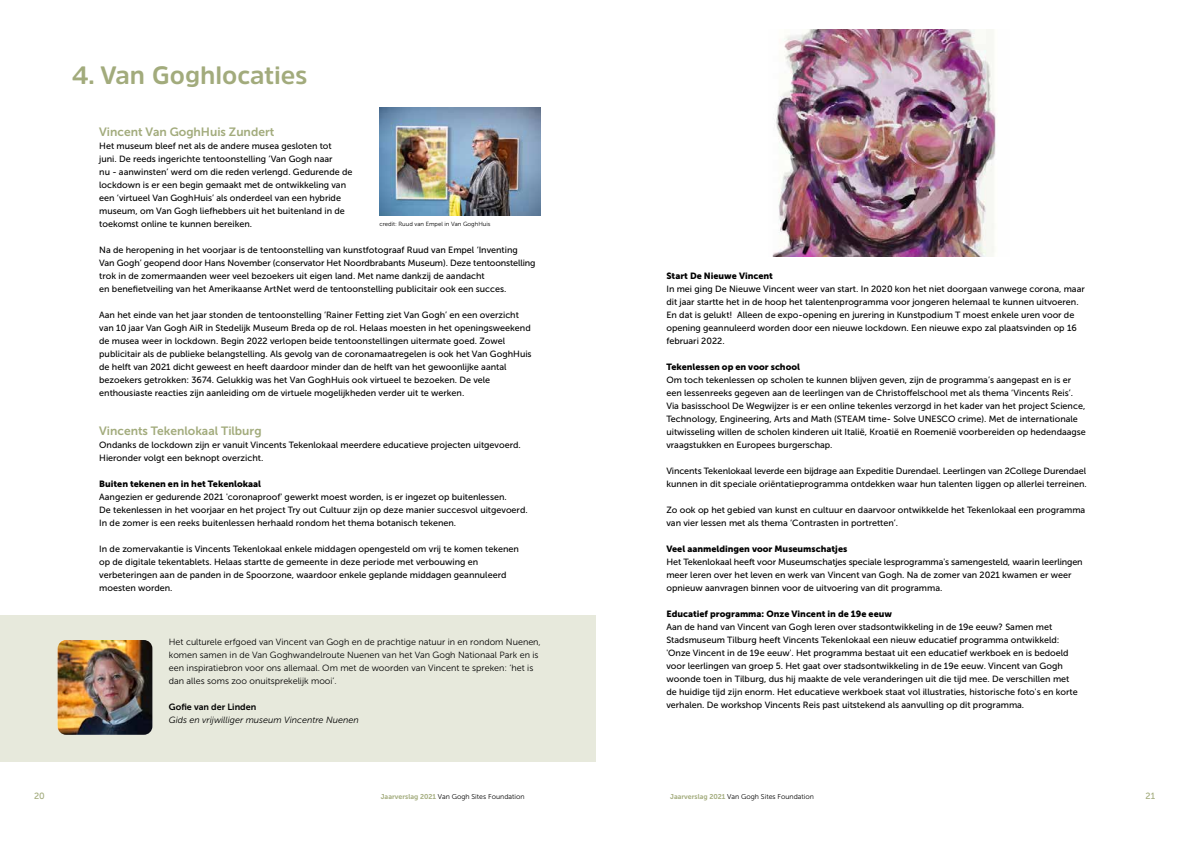
<style>
.page{position:relative;width:1191px;height:842px;background:#fff}
.page>*{position:absolute;margin:0;border:0;box-sizing:border-box;transform-origin:0 0}
.t1{font:700 25px "Amsi Pro";color:#a2ab7c}
.t2{font:12px "Museo Sans 700";color:#a2ab7c}
.t3{font:9px/13px "Museo Sans 500";color:#000}
.t4{font:9px/13px "Museo Sans 300";color:#000}
.t5{font:9px "Museo Sans 900";color:#000}
.t6{font:italic 9px "Museo Sans 300";color:#000}
.t7{font:9px "Museo Sans 700";color:#000}
.t8{font:9px "Museo Sans 500";color:#a2ab7c}
.t9{font:7px "Museo Sans 300";color:#000}
.t10{font:6px "Museo Sans 300";color:#000}
.s1{font-family:"Museo Sans 700";color:#a2ab7c}
</style>
<div class="page">
<img style="left:379px;top:108px;width:162px;height:107px">
<img style="left:772px;top:29px;width:224px;height:228px">
<div style="left:0;top:616px;width:595px;height:146px;background:#e7e9dc"></div>
<img style="left:58px;top:640px;width:94px;height:95px">
<h1 class="t1" style="left:72px;top:58px;width:237px">4. Van Goghlocaties</h1>
<h2 class="t2" style="left:99px;top:125px;width:176px">Vincent Van GoghHuis Zundert</h2>
<p class="t3" style="left:99px;top:139px;width:255px">Het museum bleef net als de andere musea gesloten tot<br>juni. De reeds ingerichte tentoonstelling ‘Van Gogh naar<br>nu - aanwinsten’ werd om die reden verlengd. Gedurende de lockdown is er een begin gemaakt met de ontwikkeling van een ‘virtueel Van GoghHuis’ als onderdeel van een hybride museum, om Van Gogh liefhebbers uit het buitenland in de toekomst online te kunnen bereiken.</p>
<p class="t3" style="left:99px;top:243px;width:438px">Na de heropening in het voorjaar is de tentoonstelling van kunstfotograaf Ruud van Empel ‘Inventing Van Gogh’ geopend door Hans November (conservator Het Noordbrabants Museum). Deze tentoonstelling trok in de zomermaanden weer veel bezoekers uit eigen land. Met name dankzij de aandacht<br>en benefietveiling van het Amerikaanse ArtNet werd de tentoonstelling publicitair ook een succes.</p>
<p class="t3" style="left:99px;top:308px;width:434px">Aan het einde van het jaar stonden de tentoonstelling ‘Rainer Fetting ziet Van Gogh’ en een overzicht van 10 jaar Van Gogh AiR in Stedelijk Museum Breda op de rol. Helaas moesten in het openingsweekend de musea weer in lockdown. Begin 2022 verlopen beide tentoonstellingen uitermate goed. Zowel publicitair als de publieke belangstelling. Als gevolg van de coronamaatregelen is ook het Van GoghHuis de helft van 2021 dicht geweest en heeft daardoor minder dan de helft van het gewoonlijke aantal bezoekers getrokken: 3674. Gelukkig was het Van GoghHuis ook virtueel te bezoeken. De vele enthousiaste reacties zijn aanleiding om de virtuele mogelijkheden verder uit te werken.</p>
<h2 class="t2" style="left:99px;top:424px;width:164px">Vincents Tekenlokaal Tilburg</h2>
<p class="t3" style="left:99px;top:438px;width:423px">Ondanks de lockdown zijn er vanuit Vincents Tekenlokaal meerdere educatieve projecten uitgevoerd.<br>Hieronder volgt een beknopt overzicht.</p>
<p class="t5" style="left:99px;top:479px;width:163px">Buiten tekenen en in het Tekenlokaal</p>
<p class="t3" style="left:99px;top:490px;width:430px">Aangezien er gedurende 2021 'coronaproof' gewerkt moest worden, is er ingezet op buitenlessen.<br>De tekenlessen in het voorjaar en het project Try out Cultuur zijn op deze manier succesvol uitgevoerd.<br>In de zomer is een reeks buitenlessen herhaald rondom het thema botanisch tekenen.</p>
<p class="t3" style="left:99px;top:542px;width:421px">In de zomervakantie is Vincents Tekenlokaal enkele middagen opengesteld om vrij te komen tekenen op de digitale tekentablets. Helaas startte de gemeente in deze periode met verbouwing en verbeteringen aan de panden in de Spoorzone, waardoor enkele geplande middagen geannuleerd moesten worden.</p>
<p class="t10" style="left:379px;top:220px;width:112px">credit: Ruud van Empel in Van GoghHuis</p>
<p class="t4" style="left:169px;top:635px;width:373px">Het culturele erfgoed van Vincent van Gogh en de prachtige natuur in en rondom Nuenen, komen samen in de Van Goghwandelroute Nuenen van het Van Gogh Nationaal Park en is een inspiratiebron voor ons allemaal. Om met de woorden van Vincent te spreken: ‘het is dan alles soms zoo onuitsprekelijk mooi’.</p>
<p class="t7" style="left:169px;top:702px;width:89px">Gofie van der Linden</p>
<p class="t6" style="left:169px;top:715px;width:191px">Gids en vrijwilliger museum Vincentre Nuenen</p>
<p class="t5" style="left:666px;top:271px;width:108px">Start De Nieuwe Vincent</p>
<p class="t3" style="left:666px;top:282px;width:420px">In mei ging De Nieuwe Vincent weer van start. In 2020 kon het niet doorgaan vanwege corona, maar dit jaar startte het in de hoop het talentenprogramma voor jongeren helemaal te kunnen uitvoeren.<br>En dat is gelukt! Alleen de expo-opening en jurering in Kunstpodium T moest enkele uren voor de opening geannuleerd worden door een nieuwe lockdown. Een nieuwe expo zal plaatsvinden op 16 februari 2022.</p>
<p class="t5" style="left:666px;top:362px;width:135px">Tekenlessen op en voor school</p>
<p class="t3" style="left:666px;top:373px;width:421px">Om toch tekenlessen op scholen te kunnen blijven geven, zijn de programma’s aangepast en is er een lessenreeks gegeven aan de leerlingen van de Christoffelschool met als thema ‘Vincents Reis’.<br>Via basisschool De Wegwijzer is er een online tekenles verzorgd in het kader van het project Science, Technology, Engineering, Arts and Math (STEAM time- Solve UNESCO crime). Met de internationale uitwisseling willen de scholen kinderen uit Italië, Kroatië en Roemenië voorbereiden op hedendaagse vraagstukken en Europees burgerschap.</p>
<p class="t3" style="left:666px;top:464px;width:422px">Vincents Tekenlokaal leverde een bijdrage aan Expeditie Durendael. Leerlingen van 2College Durendael kunnen in dit speciale oriëntatieprogramma ontdekken waar hun talenten liggen op allerlei terreinen.</p>
<p class="t3" style="left:666px;top:503px;width:420px">Zo ook op het gebied van kunst en cultuur en daarvoor ontwikkelde het Tekenlokaal een programma van vier lessen met als thema ‘Contrasten in portretten’.</p>
<p class="t5" style="left:666px;top:544px;width:182px">Veel aanmeldingen voor Museumschatjes</p>
<p class="t3" style="left:666px;top:555px;width:418px">Het Tekenlokaal heeft voor Museumschatjes speciale lesprogramma's samengesteld, waarin leerlingen meer leren over het leven en werk van Vincent van Gogh. Na de zomer van 2021 kwamen er weer opnieuw aanvragen binnen voor de uitvoering van dit programma.</p>
<p class="t5" style="left:666px;top:609px;width:227px">Educatief programma: Onze Vincent in de 19e eeuw</p>
<p class="t3" style="left:666px;top:620px;width:413px">Aan de hand van Vincent van Gogh leren over stadsontwikkeling in de 19e eeuw? Samen met Stadsmuseum Tilburg heeft Vincents Tekenlokaal een nieuw educatief programma ontwikkeld: 'Onze Vincent in de 19e eeuw'. Het programma bestaat uit een educatief werkboek en is bedoeld voor leerlingen van groep 5. Het gaat over stadsontwikkeling in de 19e eeuw. Vincent van Gogh woonde toen in Tilburg, dus hij maakte de vele veranderingen uit die tijd mee. De verschillen met de huidige tijd zijn enorm. Het educatieve werkboek staat vol illustraties, historische foto's en korte verhalen. De workshop Vincents Reis past uitstekend als aanvulling op dit programma.</p>
<p class="t8" style="left:34px;top:791px;width:12px">20</p>
<p class="t9" style="left:381px;top:793px;width:145px"><span class="s1">Jaarverslag 2021</span> Van Gogh Sites Foundation</p>
<p class="t9" style="left:670px;top:793px;width:145px"><span class="s1">Jaarverslag 2021</span> Van Gogh Sites Foundation</p>
<p class="t8" style="left:1145px;top:791px;width:11px">21</p>
</div>
